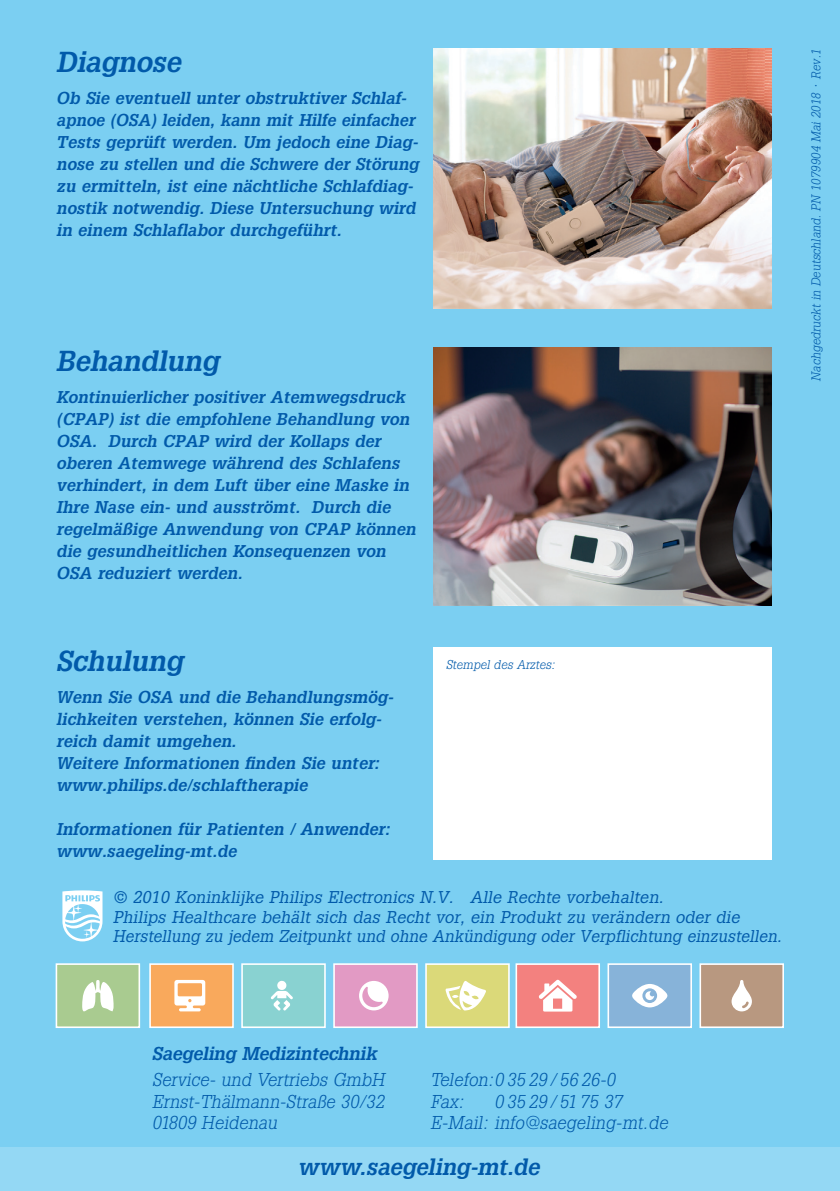
<style>
.page{position:relative;width:840px;height:1191px;background:#fff}
.page>*{position:absolute;margin:0;border:0;box-sizing:border-box;transform-origin:0 0}
.t1{font:27px "Gentleman SB Med Ita";color:#015aaa}
.t2{font:21.8px "Gentleman SB Med Ita";color:#015aaa}
.t3{font:italic 300 17.4px "Gentleman SB";color:#015aaa}
.t4{font:17.4px "Gentleman SB Med Ita";color:#015aaa}
.t5{font:16px/22px "Gentleman SB Med Ita";letter-spacing:.01em;color:#015aaa}
.t6{font:italic 16px/19.2px "Gentleman SB";color:#015aaa}
.t7{font:italic 300 12px "Gentleman SB";color:#015aaa}
</style>
<div class="page">
<div style="left:0;top:0;width:839px;height:1191px;background:#7bcff2"></div>
<div style="left:0;top:1147px;width:839px;height:44px;background:#94d8f4"></div>
<div style="left:56px;top:963px;width:84px;height:65px;background:#a9cb90;border:2px solid #fff"></div>
<svg style="left:82px;top:980px;width:31px;height:31px"></svg>
<div style="left:149px;top:963px;width:85px;height:65px;background:#f9a95c;border:2px solid #fff"></div>
<svg style="left:174px;top:980px;width:31px;height:31px"></svg>
<div style="left:241px;top:963px;width:84px;height:65px;background:#89d2d1;border:2px solid #fff"></div>
<svg style="left:271px;top:980px;width:22px;height:30px"></svg>
<div style="left:333px;top:963px;width:84px;height:65px;background:#e29ac4;border:2px solid #fff"></div>
<svg style="left:359px;top:981px;width:29px;height:29px"></svg>
<div style="left:425px;top:963px;width:84px;height:65px;background:#dbd979;border:2px solid #fff"></div>
<svg style="left:445px;top:981px;width:41px;height:29px"></svg>
<div style="left:515px;top:963px;width:84px;height:65px;background:#f3817f;border:2px solid #fff"></div>
<svg style="left:538px;top:979px;width:38px;height:32px"></svg>
<div style="left:607px;top:963px;width:84px;height:65px;background:#87b3d9;border:2px solid #fff"></div>
<svg style="left:632px;top:984px;width:35px;height:23px"></svg>
<div style="left:699px;top:963px;width:84px;height:65px;background:#b89880;border:2px solid #fff"></div>
<svg style="left:731px;top:980px;width:20px;height:31px"></svg>
<img style="left:433px;top:48px;width:338px;height:260px">
<img style="left:433px;top:348px;width:338px;height:258px">
<div style="left:433px;top:647px;width:338px;height:212px;background:#fff"></div>
<svg style="left:62px;top:890px;width:40px;height:51px"></svg>
<h1 class="t1" style="left:57px;top:45px;width:126px">Diagnose</h1>
<p class="t5" style="left:57px;top:87px;width:363px">Ob Sie eventuell unter obstruktiver Schlaf&shy;apnoe (OSA) leiden, kann mit Hilfe einfacher Tests geprüft werden. Um jedoch eine Diag&shy;nose zu stellen und die Schwere der Störung zu ermitteln, ist eine nächtliche Schlafdiag&shy;nostik notwendig. Diese Untersuchung wird in einem Schlaflabor durchgeführt.</p>
<h1 class="t1" style="left:57px;top:344px;width:164px">Behandlung</h1>
<p class="t5" style="left:57px;top:387px;width:360px">Kontinuierlicher positiver Atemwegsdruck (CPAP) ist die empfohlene Behandlung von OSA. Durch CPAP wird der Kollaps der oberen Atemwege während des Schlafens verhindert, in dem Luft über eine Maske in Ihre Nase ein- und ausströmt. Durch die regelmäßige Anwendung von CPAP können die gesundheitlichen Konsequenzen von OSA reduziert werden.</p>
<h1 class="t1" style="left:57px;top:644px;width:128px">Schulung</h1>
<p class="t5" style="left:57px;top:686px;width:338px">Wenn Sie OSA und die Behandlungsmög&shy;lichkeiten verstehen, können Sie erfolg&shy;reich damit umgehen.<br>Weitere Informationen finden Sie unter: www.philips.de/schlaftherapie</p>
<p class="t5" style="left:57px;top:818px;width:334px">Informationen für Patienten / Anwender: www.saegeling-mt.de</p>
<p class="t7" style="left:446px;top:657px;width:111px">Stempel des Arztes:</p>
<p class="t6" style="left:113px;top:888px;width:670px">© 2010 Koninklijke Philips Electronics N.V. Alle Rechte vorbehalten.<br>Philips Healthcare behält sich das Recht vor, ein Produkt zu verändern oder die<br>Herstellung zu jedem Zeitpunkt und ohne Ankündigung oder Verpflichtung einzustellen.</p>
<p class="t7" style="left:808px;top:381px;width:334px;rotate:-90deg">Nachgedruckt in Deutschland. PN 1079904 Mai 2018 · Rev.1</p>
<p class="t4" style="left:153px;top:1042px;width:226px">Saegeling Medizintechnik</p>
<p class="t3" style="left:153px;top:1069px;width:234px">Service- und Vertriebs GmbH</p>
<p class="t3" style="left:431px;top:1069px;width:186px">Telefon:0 35 29 / 56 26-0</p>
<p class="t3" style="left:153px;top:1090px;width:234px">Ernst-Thälmann-Straße 30/32</p>
<p class="t3" style="left:431px;top:1090px;width:35px">Fax:</p>
<p class="t3" style="left:495px;top:1090px;width:129px">03529/5175 37</p>
<p class="t3" style="left:153px;top:1112px;width:127px">01809 Heidenau</p>
<p class="t3" style="left:431px;top:1112px;width:239px">E-Mail: info@saegeling-mt.de</p>
<h2 class="t2" style="left:299px;top:1152px;width:242px">www.saegeling-mt.de</h2>
</div>
